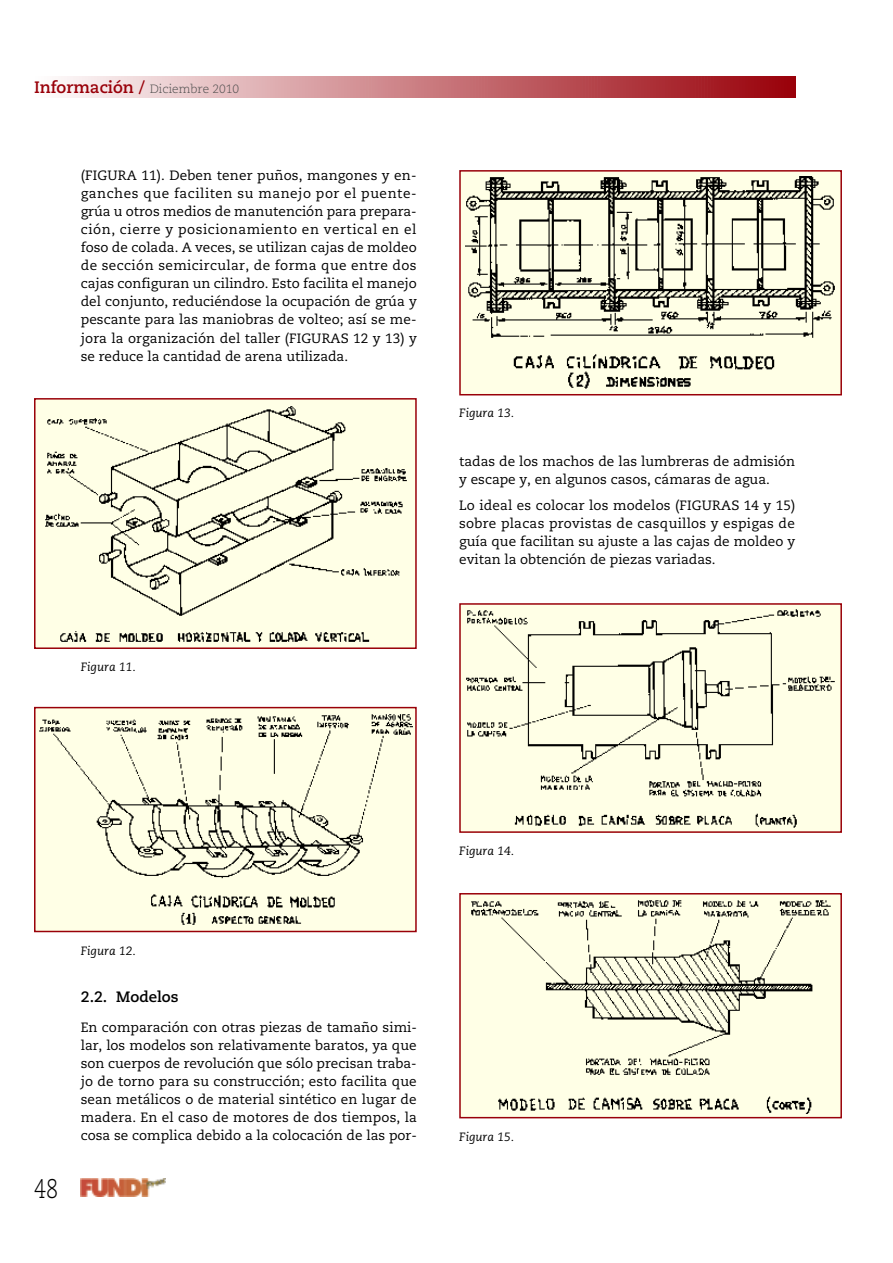
<style>
.page{position:relative;width:893px;height:1263px;background:#fff}
.page>*{position:absolute;margin:0;border:0;box-sizing:border-box;transform-origin:0 0}
.t1{font:300 27px "Caecilia";color:#000;scale:.8 1}
.t2{font:700 15px "Caecilia";color:#000}
.t3{font:13.5px/18px "Caecilia";color:#000;text-align:justify}
.t4{font:italic 12px "Caecilia";color:#000}
.t5{font:300 12px "Caecilia";color:#4d4d4d}
.s1{font-weight:700;font-size:16.5px;color:#990009}
</style>
<div class="page">
<svg style="left:64px;top:77px;width:732px;height:21px;background:#c97a7f"></svg>
<img style="left:81px;top:1178px;width:85px;height:18px">
<div style="left:35px;top:399px;width:381px;height:249px;background:#ffffe6"></div>
<img style="left:45px;top:406px;width:362px;height:236px">
<div style="left:34px;top:398px;width:383px;height:251px;border:2px solid #990009"></div>
<div style="left:35px;top:708px;width:381px;height:223px;background:#ffffe6"></div>
<img style="left:39px;top:714px;width:373px;height:211px">
<div style="left:34px;top:707px;width:383px;height:225px;border:2px solid #990009"></div>
<div style="left:460px;top:171px;width:381px;height:224px;background:#ffffe6"></div>
<img style="left:466px;top:176px;width:369px;height:213px">
<div style="left:459px;top:170px;width:383px;height:225px;border:2px solid #990009"></div>
<div style="left:460px;top:604px;width:381px;height:228px;background:#ffffe6"></div>
<img style="left:466px;top:609px;width:369px;height:219px">
<div style="left:459px;top:603px;width:383px;height:230px;border:2px solid #990009"></div>
<div style="left:460px;top:894px;width:381px;height:224px;background:#ffffe6"></div>
<img style="left:471px;top:900px;width:360px;height:214px">
<div style="left:459px;top:893px;width:383px;height:225px;border:2px solid #990009"></div>
<p class="t5" style="left:34px;top:84px;width:207px"><span class="s1">Información /</span> Diciembre 2010</p>
<p class="t3" style="left:81px;top:168px;width:338px">(FIGURA 11). Deben tener puños, mangones y en&shy;ganches que faciliten su manejo por el puente&shy;grúa u otros medios de manutención para prepara&shy;ción, cierre y posicionamiento en vertical en el foso de colada. A veces, se utilizan cajas de moldeo de sección semicircular, de forma que entre dos cajas configuran un cilindro. Esto facilita el manejo del conjunto, reduciéndose la ocupación de grúa y pescante para las maniobras de volteo; así se me&shy;jora la organización del taller (FIGURAS 12 y 13) y se reduce la cantidad de arena utilizada.</p>
<p class="t4" style="left:81px;top:662px;width:56px">Figura 11.</p>
<p class="t4" style="left:459px;top:408px;width:56px">Figura 13.</p>
<p class="t3" style="left:459px;top:453px;width:338px">tadas de los machos de las lumbreras de admisión y escape y, en algunos casos, cámaras de agua.</p>
<p class="t3" style="left:459px;top:497px;width:338px">Lo ideal es colocar los modelos (FIGURAS 14 y 15) sobre placas provistas de casquillos y espigas de guía que facilitan su ajuste a las cajas de moldeo y evitan la obtención de piezas variadas.</p>
<p class="t1" style="left:34px;top:1177px;width:32px">48</p>
<p class="t4" style="left:81px;top:945px;width:56px">Figura 12.</p>
<p class="t2" style="left:81px;top:990px;width:99px">2.2. Modelos</p>
<p class="t3" style="left:81px;top:1020px;width:338px">En comparación con otras piezas de tamaño simi&shy;lar, los modelos son relativamente baratos, ya que son cuerpos de revolución que sólo precisan traba&shy;jo de torno para su construcción; esto facilita que sean metálicos o de material sintético en lugar de madera. En el caso de motores de dos tiempos, la cosa se complica debido a la colocación de las por-</p>
<p class="t4" style="left:459px;top:845px;width:56px">Figura 14.</p>
<p class="t4" style="left:459px;top:1132px;width:56px">Figura 15.</p>
</div>
